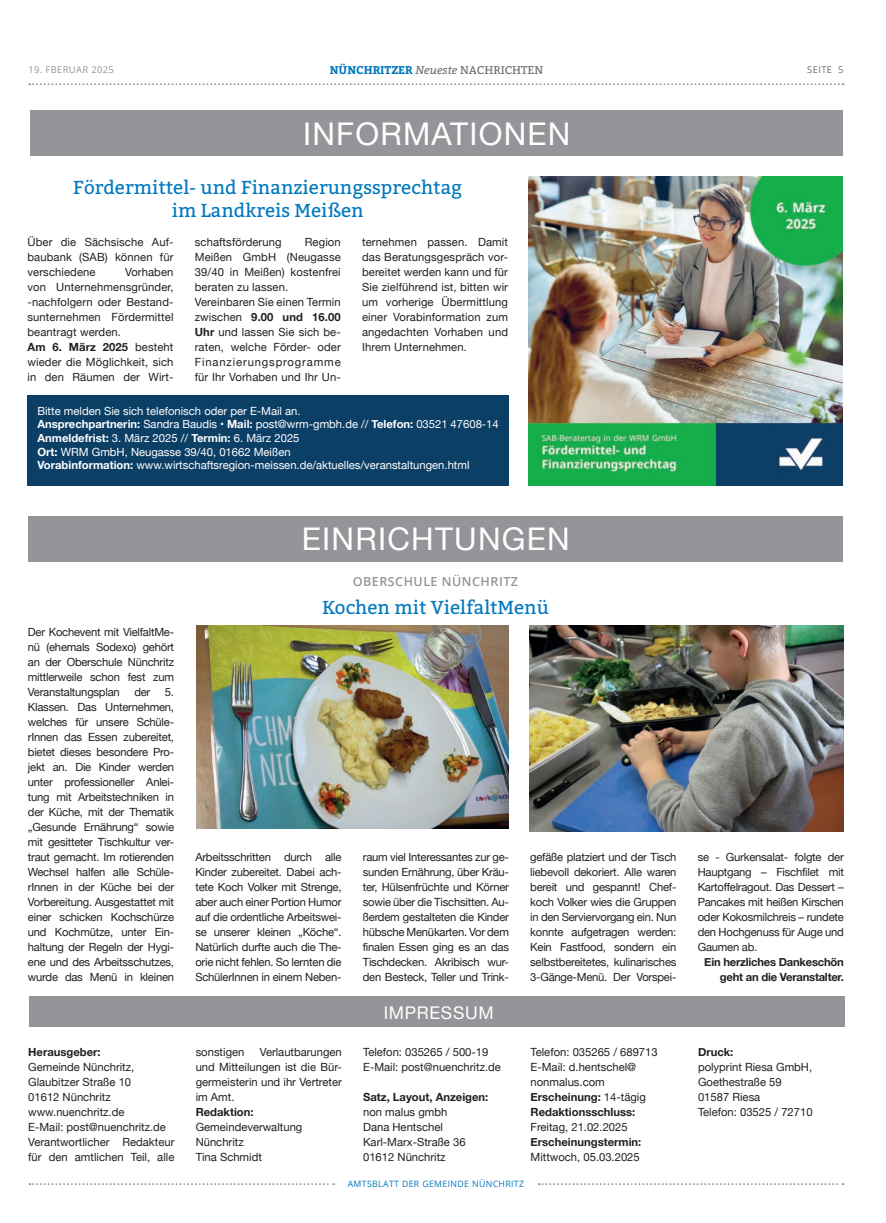
<style>
.page{position:relative;width:886px;height:1223px;background:#fff}
.page>*{position:absolute;margin:0;border:0;box-sizing:border-box;transform-origin:0 0}
.t1{font:31.25px "Helvetica Neue";letter-spacing:.04em;color:#fff}
.t2{font:18.75px/22.5px "Bitter";color:#0078be;text-align:center}
.t3{font:17.5px "Helvetica Neue";letter-spacing:.04em;color:#fff}
.t4{font:600 12.5px "Open Sans";letter-spacing:.04em;color:#939598}
.t5{font:11.25px/15px "Helvetica Neue";color:#231f20;text-align:justify}
.t6{font:11.25px/13.5px "Helvetica Neue";color:#fff}
.t7{font:700 11.25px "Helvetica Neue";color:#231f20}
.t8{font:700 11.25px/15px "Helvetica Neue";letter-spacing:-.02em;color:#231f20;text-align:right}
.t9{font:700 11.25px "Bitter";color:#0078be}
.t10{font:9.38px "Open Sans";letter-spacing:.04em;color:#939598}
.t11{font:9.38px "Open Sans";letter-spacing:.04em;color:#6c6d70}
.t12{font:8.75px "Open Sans";letter-spacing:.04em;color:#0078be}
.s1{font-weight:400;font-style:italic;color:#6c6d70}
.s2{font-weight:400;color:#6c6d70}
.s3{font-weight:700}
</style>
<div class="page">
<svg style="left:29px;top:83px;width:814px;height:2px"></svg>
<svg style="left:29px;top:1183px;width:305px;height:2px"></svg>
<svg style="left:539px;top:1183px;width:304px;height:2px"></svg>
<div style="left:30px;top:111px;width:812px;height:45px;background:#939598"></div>
<div style="left:28px;top:516px;width:814px;height:45px;background:#939598"></div>
<img style="left:529px;top:176px;width:314px;height:310px">
<div style="left:28px;top:396px;width:481px;height:90px;background:#0c3f66"></div>
<div style="left:30px;top:996px;width:815px;height:30px;background:#939598"></div>
<img style="left:530px;top:625px;width:313px;height:206px">
<img style="left:197px;top:625px;width:311px;height:203px">
<p class="t10" style="left:28px;top:63px;width:87px">19. FBERUAR 2025</p>
<p class="t9" style="left:330px;top:62px;width:215px">NÜNCHRITZER <span class="s1">Neueste</span> <span class="s2">NACHRICHTEN</span></p>
<p class="t11" style="left:807px;top:63px;width:38px">SEITE 5</p>
<h1 class="t1" style="left:303px;top:111px;width:269px">INFORMATIONEN</h1>
<h2 class="t2" style="left:73px;top:175px;width:390px">Fördermittel- und Finanzierungssprechtag im Landkreis Meißen</h2>
<p class="t5" style="left:28px;top:235px;width:147px">Über die Sächsische Auf&shy;baubank (SAB) können für verschiedene</p>
<p class="t5" style="left:195px;top:235px;width:88px">schaftsförderung</p>
<p class="t5" style="left:195px;top:235px;width:147px;text-align:left;text-indent:110px">Region<br>Meißen GmbH (Neugasse<br>39/40 in Meißen) kostenfrei beraten zu lassen.<br>Vereinbaren Sie einen Termin zwischen <span class="s3">9.00 und 16.00<br>Uhr</span> und lassen Sie sich be&shy;raten, welche Förder- oder<br>Finanzierungsprogramme für Ihr Vorhaben und Ihr Un-</p>
<p class="t5" style="left:362px;top:235px;width:147px">ternehmen passen. Damit das Beratungsgespräch vor&shy;bereitet werden kann und für Sie zielführend ist, bitten wir um vorherige Übermittlung einer Vorabinformation zum angedachten Vorhaben und Ihrem Unternehmen.</p>
<p class="t5" style="left:28px;top:265px;width:147px;text-align:left;text-indent:97px">Vorhaben von Unternehmensgründer, -nachfolgern oder Bestand&shy;sunternehmen Fördermittel beantragt werden.<br><span class="s3">Am 6. März 2025</span> besteht wieder die Möglichkeit, sich in den Räumen der Wirt-</p>
<p class="t6" style="left:37px;top:405px;width:463px">Bitte melden Sie sich telefonisch oder per E-Mail an.<br><span class="s3">Ansprechpartnerin:</span> Sandra Baudis • <span class="s3">Mail:</span> post@wrm-gmbh.de // <span class="s3">Telefon:</span> 03521 47608-14<br><span class="s3">Anmeldefrist:</span> 3. März 2025 // <span class="s3">Termin:</span> 6. März 2025<br><span class="s3">Ort:</span> WRM GmbH, Neugasse 39/40, 01662 Meißen<br><span class="s3">Vorabinformation:</span> www.wirtschaftsregion-meissen.de/aktuelles/veranstaltungen.html</p>
<h1 class="t1" style="left:302px;top:516px;width:269px">EINRICHTUNGEN</h1>
<p class="t5" style="left:28px;top:625px;width:148px">Der Kochevent mit VielfaltMe&shy;nü (ehemals Sodexo) gehört an der Oberschule Nünchritz mittlerweile schon fest zum Veranstaltungsplan</p>
<p class="t5" style="left:134px;top:685px;width:18px">der</p>
<p class="t5" style="left:28px;top:685px;width:148px;text-indent:137px">5.<br>Klassen. Das Unternehmen, welches für unsere Schüle&shy;rInnen das Essen zubereitet, bietet dieses besondere Pro&shy;jekt an. Die Kinder werden unter professioneller Anlei&shy;tung mit Arbeitstechniken in der Küche, mit der Thematik „Gesunde Ernährung“ sowie mit gesitteter Tischkultur ver&shy;traut gemacht. Im rotierenden Wechsel halfen alle Schüle&shy;rInnen in der Küche bei der Vorbereitung. Ausgestattet mit einer schicken Kochschürze und Kochmütze, unter Ein&shy;haltung der Regeln der Hygi&shy;ene und des Arbeitsschutzes, wurde das Menü in kleinen</p>
<p class="t7" style="left:28px;top:1043px;width:74px">Herausgeber:</p>
<p class="t5" style="left:28px;top:1060px;width:148px;text-align:left">Gemeinde Nünchritz,<br>Glaubitzer Straße 10<br>01612 Nünchritz www.nuenchritz.de<br>E-Mail: post@nuenchritz.de<br>Verantwortlicher Redakteur für den amtlichen Teil, alle</p>
<p class="t4" style="left:353px;top:573px;width:167px">OBERSCHULE NÜNCHRITZ</p>
<h2 class="t2" style="left:322px;top:595px;width:228px">Kochen mit VielfaltMenü</h2>
<p class="t5" style="left:195px;top:850px;width:148px">Arbeitsschritten durch alle Kinder zubereitet. Dabei ach&shy;tete Koch Volker mit Strenge, aber auch einer Portion Humor auf die ordentliche Arbeitswei&shy;se unserer kleinen „Köche“.<br>Natürlich durfte auch die The&shy;orie nicht fehlen. So lernten die SchülerInnen in einem Neben-</p>
<p class="t5" style="left:363px;top:850px;width:148px">raum viel Interessantes zur ge&shy;sunden Ernährung, über Kräu&shy;ter, Hülsenfrüchte und Körner sowie über die Tischsitten. Au&shy;ßerdem gestalteten die Kinder hübsche Menükarten. Vor dem finalen Essen ging es an das Tischdecken. Akribisch wur&shy;den Besteck, Teller und Trink-</p>
<p class="t5" style="left:530px;top:850px;width:148px">gefäße platziert und der Tisch liebevoll dekoriert. Alle waren bereit und gespannt! Chef&shy;koch Volker wies die Gruppen in den Serviervorgang ein. Nun konnte aufgetragen werden:<br>Kein Fastfood, sondern ein selbstbereitetes, kulinarisches 3-Gänge-Menü. Der Vorspei-</p>
<p class="t5" style="left:698px;top:850px;width:148px">se - Gurkensalat- folgte der Hauptgang – Fischfilet mit Kartoffelragout. Das Dessert – Pancakes mit heißen Kirschen oder Kokosmilchreis – rundete den Hochgenuss für Auge und Gaumen ab.</p>
<p class="t8" style="left:704px;top:954px;width:141px">Ein herzliches Dankeschön geht an die Veranstalter.</p>
<p class="t5" style="left:196px;top:1045px;width:148px;text-indent:64px">Verlautbarungen und Mitteilungen ist die Bür&shy;germeisterin und ihr Vertreter im Amt.</p>
<p class="t7" style="left:196px;top:1103px;width:59px">Redaktion:</p>
<p class="t5" style="left:196px;top:1120px;width:108px;text-align:left">Gemeindeverwaltung<br>Nünchritz<br>Tina Schmidt</p>
<p class="t5" style="left:196px;top:1045px;width:50px">sonstigen</p>
<h3 class="t3" style="left:384px;top:1000px;width:111px">IMPRESSUM</h3>
<p class="t5" style="left:363px;top:1045px;width:139px">Telefon: 035265 / 500-19<br>E-Mail: post@nuenchritz.de</p>
<p class="t7" style="left:363px;top:1088px;width:127px">Satz, Layout, Anzeigen:</p>
<p class="t5" style="left:363px;top:1105px;width:104px;text-align:left">non malus gmbh<br>Dana Hentschel<br>Karl-Marx-Straße 36<br>01612 Nünchritz</p>
<p class="t5" style="left:530px;top:1045px;width:129px;text-align:left">Telefon: 035265 / 689713<br>E-Mail: d.hentschel@ nonmalus.com<br><span class="s3">Erscheinung:</span> 14-tägig<br><span class="s3">Redaktionsschluss:</span></p>
<p class="t5" style="left:530px;top:1120px;width:99px">Freitag, 21.02.2025</p>
<p class="t7" style="left:530px;top:1133px;width:112px">Erscheinungstermin:</p>
<p class="t5" style="left:530px;top:1150px;width:111px">Mittwoch, 05.03.2025</p>
<p class="t12" style="left:348px;top:1177px;width:178px">AMTSBLATT DER GEMEINDE NÜNCHRITZ</p>
<p class="t7" style="left:698px;top:1043px;width:37px">Druck:</p>
<p class="t5" style="left:698px;top:1060px;width:116px;text-align:left">polyprint Riesa GmbH,<br>Goethestraße 59<br>01587 Riesa<br>Telefon: 03525 / 72710</p>
</div>
